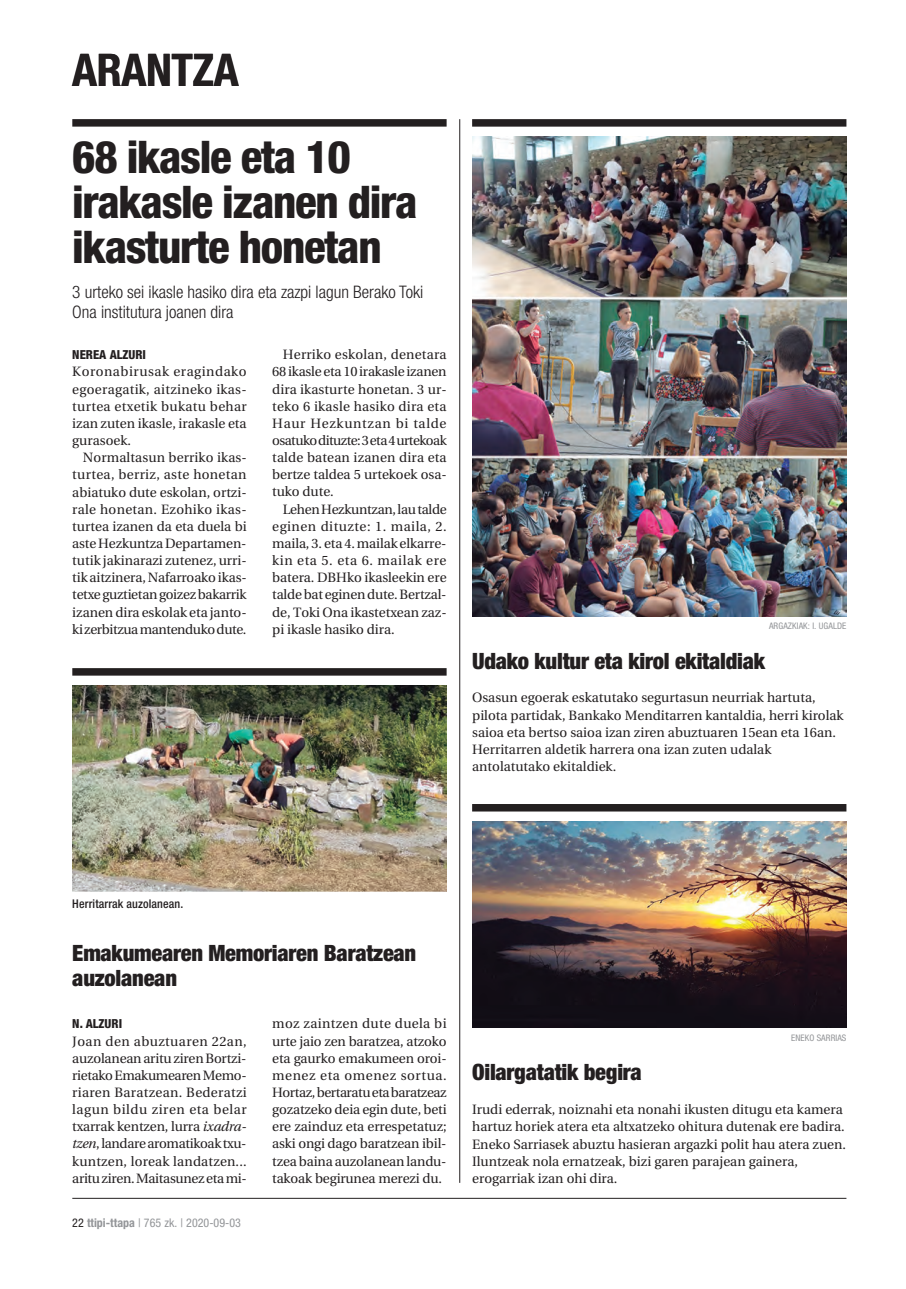
<style>
.page{position:relative;width:906px;height:1289px;background:#fff}
.page>*{position:absolute;margin:0;border:0;box-sizing:border-box;transform-origin:0 0}
.t1{font:800 condensed 45px/45px "Helvetica Neue";letter-spacing:-.03em;color:#231f20}
.t2{font:700 condensed 45px "Helvetica Neue";letter-spacing:-.01em;color:#231f20}
.t3{font:900 condensed 22.5px/25.5px "Helvetica Neue";letter-spacing:-.01em;color:#231f20}
.t4{font:300 condensed 17.25px/19.5px "Helvetica Neue";color:#231f20}
.t5{font:13.5px/17.1px "Utopia";color:#231f20;text-align:justify}
.t6{font:800 condensed 12.45px "Helvetica Neue";color:#231f20}
.t7{font:condensed 12px "Helvetica Neue";color:#939598}
.t8{font:500 condensed 12px "Helvetica Neue";letter-spacing:.01em;color:#231f20}
.t9{font:condensed 9px "Helvetica Neue";letter-spacing:.01em;color:#939598}
.s1{font-style:italic}
.s2{color:#231f20}
.s3{font-weight:700}
</style>
<div class="page">
<hr style="left:72px;top:1197px;width:774px;height:1px;background:#231f20">
<div style="left:72px;top:119px;width:374px;height:8px;background:#231f20"></div>
<img style="left:72px;top:685px;width:374px;height:206px">
<div style="left:72px;top:668px;width:374px;height:7px;background:#231f20"></div>
<div style="left:472px;top:119px;width:374px;height:8px;background:#231f20"></div>
<img style="left:472px;top:136px;width:374px;height:480px">
<hr style="left:459px;top:119px;width:1px;height:1063px;background:#231f20">
<div style="left:472px;top:804px;width:374px;height:7px;background:#231f20"></div>
<img style="left:472px;top:821px;width:374px;height:206px">
<h1 class="t2" style="left:72px;top:43px;width:168px">ARANTZA</h1>
<h1 class="t1" style="left:72px;top:133px;width:347px">68 ikasle eta 10 irakasle izanen dira ikasturte honetan</h1>
<p class="t4" style="left:72px;top:282px;width:352px">3 urteko sei ikasle hasiko dira eta zazpi lagun Berako Toki<br>Ona institutura joanen dira</p>
<p class="t6" style="left:72px;top:347px;width:75px">NEREA ALZURI</p>
<p class="t5" style="left:72px;top:363px;width:176px">Koronabirusak eragindako egoeragatik, aitzineko ikas&shy;turtea etxetik bukatu behar izan zuten ikasle, irakasle eta gurasoek.</p>
<p class="t5" style="left:72px;top:449px;width:176px;text-indent:11px">Normaltasun berriko ikas&shy;turtea, berriz, aste honetan abiatuko dute eskolan, ortzi&shy;rale honetan. Ezohiko ikas&shy;turtea izanen da eta duela bi aste Hezkuntza Departamen&shy;tutik jakinarazi zutenez, urri&shy;tik aitzinera, Nafarroako ikas&shy;tetxe guztietan goizez bakarrik izanen dira eskolak eta janto&shy;ki zerbitzua mantenduko dute.</p>
<p class="t5" style="left:272px;top:346px;width:176px;text-indent:11px">Herriko eskolan, denetara 68 ikasle eta 10 irakasle izanen dira ikasturte honetan. 3 ur&shy;teko 6 ikasle hasiko dira eta Haur Hezkuntzan bi talde osatuko dituzte: 3 eta 4 urtekoak talde batean izanen dira eta bertze taldea 5 urtekoek osa&shy;tuko dute.</p>
<p class="t5" style="left:272px;top:501px;width:176px;text-indent:11px">Lehen Hezkuntzan, lau talde eginen dituzte: 1. maila, 2. maila, 3. eta 4. mailak elkarre&shy;kin eta 5. eta 6. mailak ere batera. DBHko ikasleekin ere talde bat eginen dute. Bertzal&shy;de, Toki Ona ikastetxean zaz&shy;pi ikasle hasiko dira.</p>
<p class="t9" style="left:769px;top:621px;width:79px">ARGAZKIAK: I. UGALDE</p>
<h2 class="t3" style="left:472px;top:648px;width:294px">Udako kultur eta kirol ekitaldiak</h2>
<p class="t5" style="left:472px;top:689px;width:373px;text-align:left">Osasun egoerak eskatutako segurtasun neurriak hartuta, pilota partidak, Bankako Menditarren kantaldia, herri kirolak saioa eta bertso saioa izan ziren abuztuaren 15ean eta 16an.<br>Herritarren aldetik harrera ona izan zuten udalak antolatutako ekitaldiek.</p>
<p class="t8" style="left:72px;top:896px;width:112px">Herritarrak auzolanean.</p>
<h2 class="t3" style="left:72px;top:939px;width:345px">Emakumearen Memoriaren Baratzean auzolanean</h2>
<p class="t6" style="left:72px;top:1016px;width:51px">N. ALZURI</p>
<p class="t5" style="left:72px;top:1032px;width:176px">Joan den abuztuaren 22an, auzolanean aritu ziren Bortzi&shy;rietako Emakumearen Memo&shy;riaren Baratzean. Bederatzi lagun bildu ziren eta belar txarrak kentzen, lurra <span class="s1">ixadra&shy;tzen</span>, landare aromatikoak txu&shy;kuntzen, loreak landatzen... aritu ziren. Maitasunez eta mi-</p>
<p class="t7" style="left:72px;top:1215px;width:170px"><span class="s2">22</span> <span class="s3">ttipi-ttapa</span> | 765 zk. | 2020-09-03</p>
<p class="t5" style="left:272px;top:1015px;width:176px">moz zaintzen dute duela bi urte jaio zen baratzea, atzoko eta gaurko emakumeen oroi&shy;menez eta omenez sortua.<br>Hortaz, bertaratu eta baratzeaz gozatzeko deia egin dute, beti ere zainduz eta errespetatuz; aski ongi dago baratzean ibil&shy;tzea baina auzolanean landu&shy;takoak begirunea merezi du.</p>
<p class="t9" style="left:791px;top:1032px;width:57px">ENEKO SARRIAS</p>
<h2 class="t3" style="left:472px;top:1058px;width:171px">Oilargatatik begira</h2>
<p class="t5" style="left:472px;top:1101px;width:375px;text-align:left">Irudi ederrak, noiznahi eta nonahi ikusten ditugu eta kamera hartuz horiek atera eta altxatzeko ohitura dutenak ere badira.<br>Eneko Sarriasek abuztu hasieran argazki polit hau atera zuen.<br>Iluntzeak nola ernatzeak, bizi garen parajean gainera, erogarriak izan ohi dira.</p>
</div>
